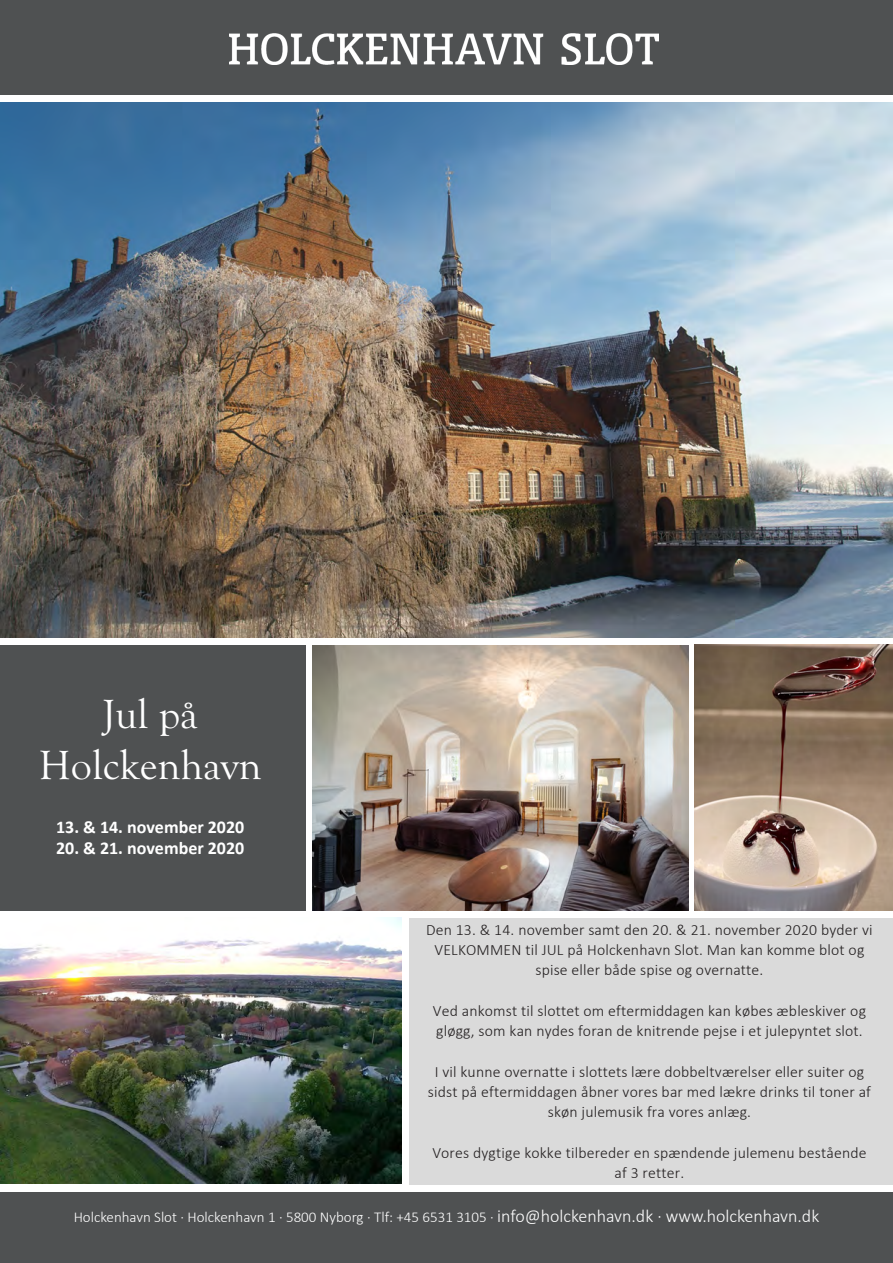
<style>
.page{position:relative;width:893px;height:1263px;background:#fff}
.page>*{position:absolute;margin:0;border:0;box-sizing:border-box;transform-origin:0 0}
.t1{font:42px/50.1px "Goudy Old Sty";color:#fff;text-align:center}
.t2{font:700 18px "Calibri";color:#fff}
.t3{font:300 15.75px/20.1px "Calibri";letter-spacing:.01em;color:#231f20;text-align:center}
.t4{font:300 15px "Calibri";color:#fff}
.s1{font-size:18px}
</style>
<div class="page">
<div style="left:0;top:1193px;width:893px;height:70px;background:#4f5152"></div>
<div style="left:0;top:645px;width:305px;height:266px;background:#4f5152"></div>
<div style="left:409px;top:918px;width:484px;height:266px;background:#dadada"></div>
<div style="left:0;top:0;width:893px;height:94px;background:#4f5152"></div>
<img style="left:0;top:917px;width:401px;height:266px">
<img style="left:694px;top:645px;width:199px;height:266px">
<img style="left:0;top:102px;width:893px;height:535px">
<img style="left:312px;top:645px;width:377px;height:265px">
<p class="t1" style="left:39px;top:690px;width:224px">Jul på<br>Holckenhavn</p>
<p class="t2" style="left:56px;top:814px;width:190px">13. &amp; 14. november 2020</p>
<p class="t2" style="left:56px;top:836px;width:190px">20. &amp; 21. november 2020</p>
<p class="t3" style="left:426px;top:919px;width:448px">Den 13. &amp; 14. november samt den 20. &amp; 21. november 2020 byder vi<br>VELKOMMEN til JUL på Holckenhavn Slot. Man kan komme blot og spise eller både spise og overnatte.</p>
<p class="t3" style="left:433px;top:1000px;width:435px;text-align:left">Ved ankomst til slottet om eftermiddagen kan købes æbleskiver og gløgg, som kan nydes foran de knitrende pejse i et julepyntet slot.</p>
<p class="t3" style="left:428px;top:1061px;width:444px">I vil kunne overnatte i slottets lære dobbeltværelser eller suiter og sidst på eftermiddagen åbner vores bar med lækre drinks til toner af skøn julemusik fra vores anlæg.</p>
<p class="t3" style="left:432px;top:1143px;width:436px">Vores dygtige kokke tilbereder en spændende julemenu bestående af 3 retter.</p>
<p class="t4" style="left:74px;top:1208px;width:747px">Holckenhavn Slot · Holckenhavn 1 · 5800 Nyborg · Tlf: +45 6531 3105 · <span class="s1">info@holckenhavn.dk · www.holckenhavn.dk</span></p>
</div>
